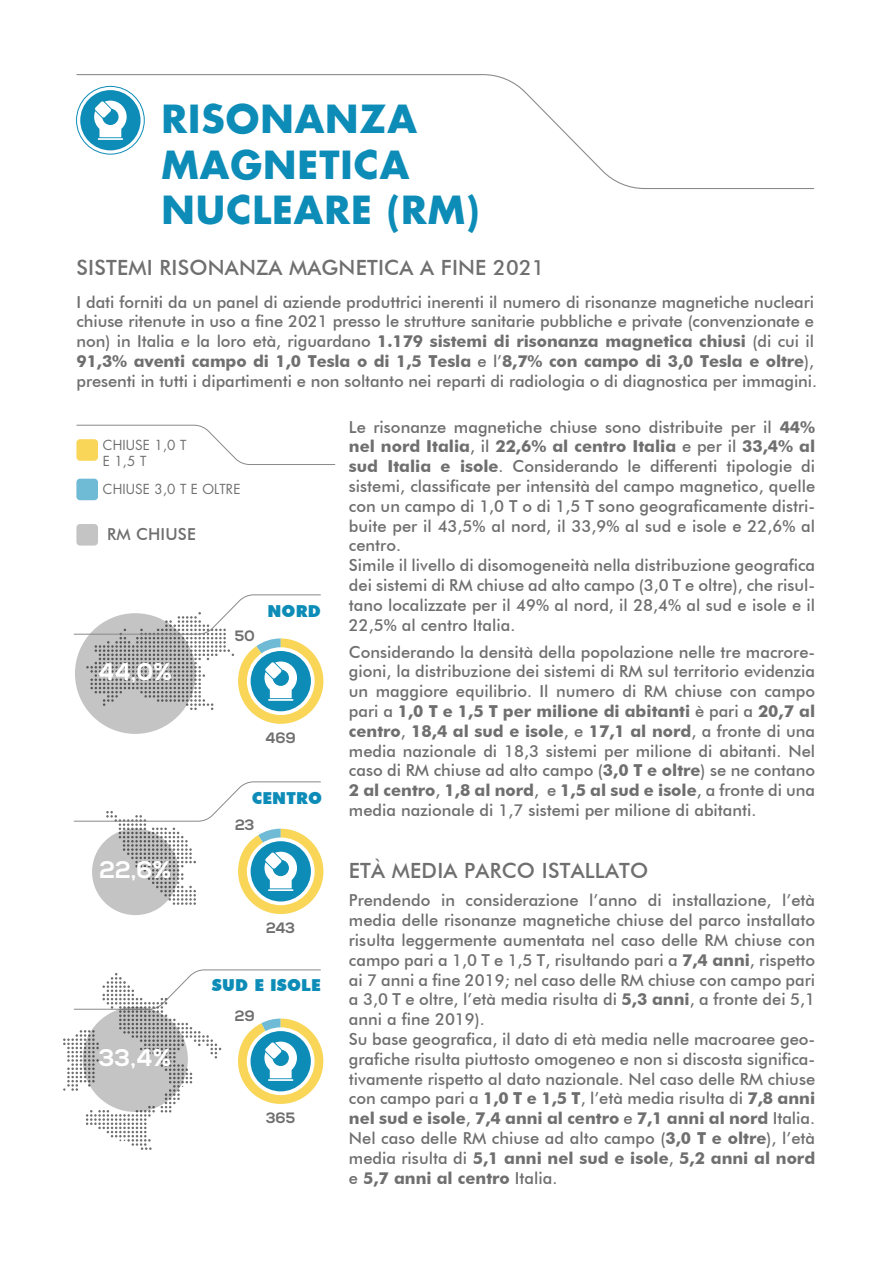
<style>
.page{position:relative;width:893px;height:1263px;background:#fff}
.page>*{position:absolute;margin:0;border:0;box-sizing:border-box;transform-origin:0 0}
.t1{font:37.95px/45.5px "Futura Koyu";letter-spacing:.025em;color:#0c8cb7}
.t2{font:700 24px "Nexa";color:#fff}
.t3{font:500 21px "Futura BT";letter-spacing:.01em;color:#706f6f}
.t4{font:500 16.5px/19.8px "Futura BT";color:#706f6f}
.t5{font:900 16.5px "Futura BT";letter-spacing:.01em;color:#0c8cb7}
.t6{font:700 15px "Nexa";color:#706f6f}
.t7{font:13.5px/16.2px "Futura";letter-spacing:.01em;color:#706f6f}
.s1{font-weight:700}
</style>
<div class="page">
<svg style="left:76px;top:74px;width:739px;height:115px"></svg>
<div style="left:75px;top:613px;width:121px;height:121px;background:#c4c4c4;border-radius:60px"></div>
<div style="left:76px;top:479px;width:22px;height:21px;background:#6fbad4;border-radius:4px"></div>
<div style="left:76px;top:524px;width:22px;height:22px;background:#c4c4c4;border-radius:4px"></div>
<svg style="left:77px;top:86px;width:67px;height:68px"></svg>
<div style="left:76px;top:86px;width:69px;height:68px;border:1px solid #0c8cb7;border-radius:50%"></div>
<div style="left:80px;top:90px;width:61px;height:60px;background:#0c8cb7;border-radius:50%"></div>
<hr style="left:98px;top:138px;width:25px;height:2px;background:#fff">
<svg style="left:94px;top:101px;width:33px;height:36px"></svg>
<svg style="left:73px;top:594px;width:250px;height:130px"></svg>
<svg style="left:73px;top:781px;width:250px;height:133px"></svg>
<svg style="left:63px;top:969px;width:260px;height:181px"></svg>
<svg style="left:76px;top:425px;width:260px;height:40px"></svg>
<h1 class="t1" style="left:162px;top:95px;width:319px">RISONANZA<br>MAGNETICA<br>NUCLEARE (RM)</h1>
<p class="t3" style="left:77px;top:255px;width:470px">SISTEMI RISONANZA MAGNETICA A FINE 2021</p>
<p class="t4" style="left:77px;top:292px;width:742px">I dati forniti da un panel di aziende produttrici inerenti il numero di risonanze magnetiche nucleari chiuse ritenute in uso a fine 2021 presso le strutture sanitarie pubbliche e private (convenzionate e non) in Italia e la loro età, riguardano <span class="s1">1.179 sistemi di risonanza magnetica chiusi</span> (di cui il <span class="s1">91,3% aventi campo di 1,0 Tesla o di 1,5 Tesla</span> e l’<span class="s1">8,7% con campo di 3,0 Tesla e oltre</span>), presenti in tutti i dipartimenti e non soltanto nei reparti di radiologia o di diagnostica per immagini.</p>
<p class="t4" style="left:349px;top:417px;width:468px">Le risonanze magnetiche chiuse sono distribuite per il <span class="s1">44% nel nord Italia</span>, il <span class="s1">22,6% al centro Italia</span> e per il <span class="s1">33,4% al sud Italia e isole</span>. Considerando le differenti tipologie di sistemi, classificate per intensità del campo magnetico, quelle con un campo di 1,0 T o di 1,5 T sono geograficamente distri&shy;buite per il 43,5% al nord, il 33,9% al sud e isole e 22,6% al centro.<br>Simile il livello di disomogeneità nella distribuzione geografica dei sistemi di RM chiuse ad alto campo (3,0 T e oltre), che risul&shy;tano localizzate per il 49% al nord, il 28,4% al sud e isole e il 22,5% al centro Italia.</p>
<p class="t4" style="left:349px;top:642px;width:468px;text-align:justify">Considerando la densità della popolazione nelle tre macrore&shy;gioni, la distribuzione dei sistemi di RM sul territorio evidenzia un maggiore equilibrio. Il numero di RM chiuse con campo pari a <span class="s1">1,0 T e 1,5 T per milione di abitanti</span> è pari a <span class="s1">20,7 al centro</span>, <span class="s1">18,4 al sud e isole</span>, e <span class="s1">17,1 al nord</span>, a fronte di una media nazionale di 18,3 sistemi per milione di abitanti. Nel caso di RM chiuse ad alto campo (<span class="s1">3,0 T e oltre</span>) se ne contano <span class="s1">2 al centro</span>, <span class="s1">1,8 al nord</span>, e <span class="s1">1,5 al sud e isole</span>, a fronte di una media nazionale di 1,7 sistemi per milione di abitanti.</p>
<p class="t7" style="left:103px;top:437px;width:85px">CHIUSE 1,0 T<br>E 1,5 T</p>
<p class="t7" style="left:103px;top:481px;width:139px">CHIUSE 3,0 T E OLTRE</p>
<p class="t4" style="left:107px;top:524px;width:90px">RM CHIUSE</p>
<p class="t5" style="left:267px;top:601px;width:55px">NORD</p>
<p class="t6" style="left:235px;top:627px;width:21px">50</p>
<h2 class="t2" style="left:98px;top:658px;width:75px">44,0%</h2>
<p class="t6" style="left:266px;top:729px;width:32px">469</p>
<p class="t5" style="left:252px;top:788px;width:72px">CENTRO</p>
<p class="t6" style="left:235px;top:816px;width:21px">23</p>
<h2 class="t2" style="left:99px;top:856px;width:73px">22,6%</h2>
<h2 class="t2" style="left:99px;top:1044px;width:74px">33,4%</h2>
<p class="t6" style="left:266px;top:919px;width:31px">243</p>
<p class="t5" style="left:212px;top:975px;width:110px">SUD E ISOLE</p>
<p class="t6" style="left:235px;top:1007px;width:21px">29</p>
<p class="t6" style="left:266px;top:1109px;width:31px">365</p>
<p class="t3" style="left:349px;top:857px;width:301px">ETÀ MEDIA PARCO ISTALLATO</p>
<p class="t4" style="left:349px;top:890px;width:468px">Prendendo in considerazione l’anno di installazione, l’età media delle risonanze magnetiche chiuse del parco installato risulta leggermente aumentata nel caso delle RM chiuse con campo pari a 1,0 T e 1,5 T, risultando pari a <span class="s1">7,4 anni</span>, rispetto ai 7 anni a fine 2019; nel caso delle RM chiuse con campo pari a 3,0 T e oltre, l’età media risulta di <span class="s1">5,3 anni</span>, a fronte dei 5,1 anni a fine 2019).<br>Su base geografica, il dato di età media nelle macroaree geo&shy;grafiche risulta piuttosto omogeneo e non si discosta significa&shy;tivamente rispetto al dato nazionale. Nel caso delle RM chiuse con campo pari a <span class="s1">1,0 T e 1,5 T</span>, l’età media risulta di <span class="s1">7,8 anni nel sud e isole</span>, <span class="s1">7,4 anni al centro</span> e <span class="s1">7,1 anni al nord</span> Italia.<br>Nel caso delle RM chiuse ad alto campo (<span class="s1">3,0 T e oltre</span>), l’età media risulta di <span class="s1">5,1 anni nel sud e isole</span>, <span class="s1">5,2 anni al nord </span>e <span class="s1">5,7 anni al centro</span> Italia.</p>
</div>
